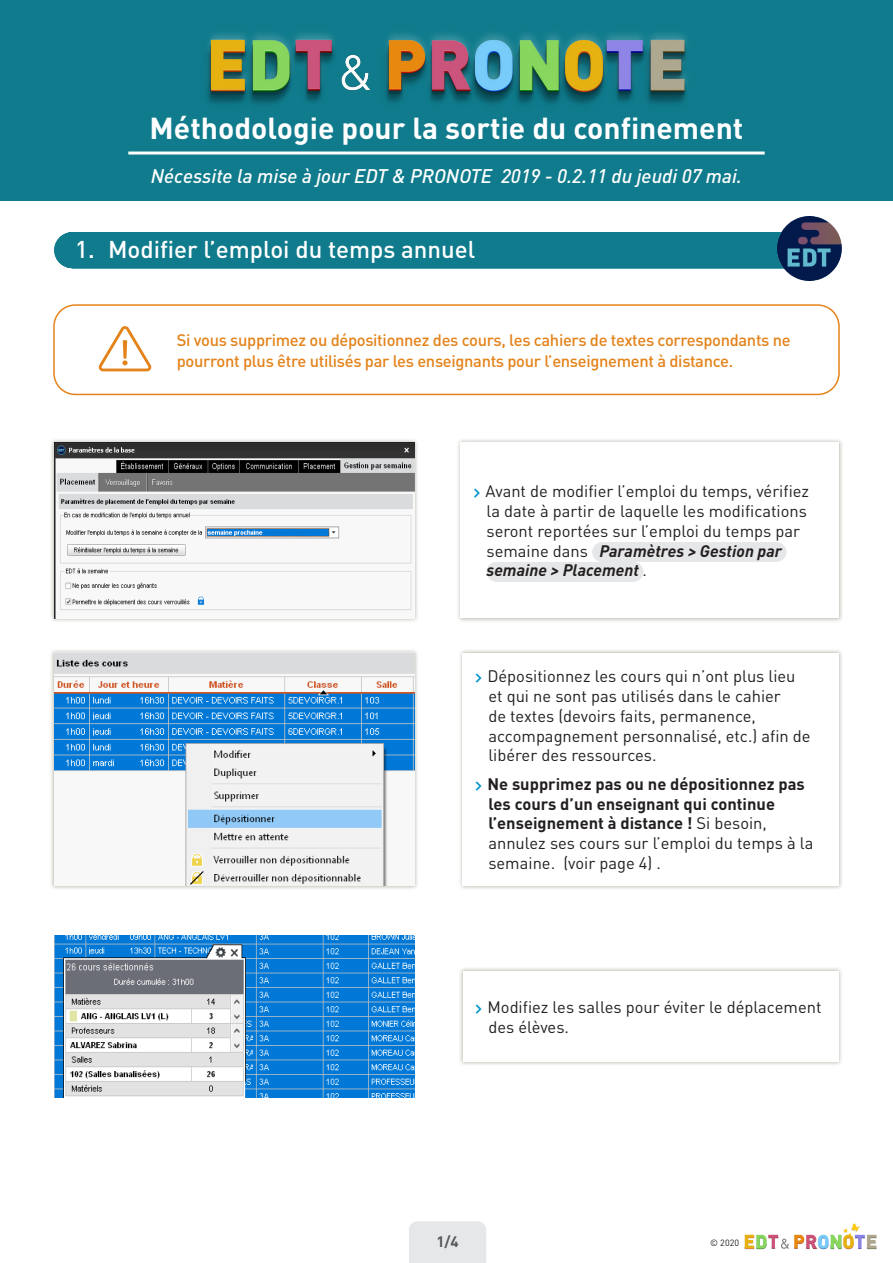
<style>
.page{position:relative;width:893px;height:1263px;background:#fff}
.page>*{position:absolute;margin:0;border:0;box-sizing:border-box;transform-origin:0 0}
.Titre_page_intro{font:700 30px "DINOT";color:#fff}
.t1{font:500 24px "DINOT";color:#fff}
.Titre_page_intro-2{font:italic 500 19.5px "DINOT";color:#fff}
.t2{font:16.5px/19.8px "DINOT";color:#231f20}
.t3{font:700 16.5px/19.8px "DINOT";color:#231f20}
.liste_orange{font:500 16.5px/21px "DINOT";letter-spacing:-.02em;color:#e4831b}
.Sommaire_titre2{font:700 15px "DINOT";color:#57585a}
.t4{font:9px "DINOT";color:#231f20}
.s1{font-weight:700;font-style:italic}
.s2{font-weight:400}
</style>
<div class="page">
<div style="left:409px;top:1221px;width:77px;height:42px;background:#e6e7e9"></div>
<img style="left:744px;top:1223px;width:133px;height:27px">
<div style="left:0;top:0;width:893px;height:201px;background:#0f7b8c"></div>
<img style="left:207px;top:33px;width:480px;height:71px">
<div style="left:73px;top:232px;width:705px;height:36px;background:#0f7b8c"></div>
<hr style="left:72px;top:232px;width:1px;height:36px;background:#0f7b8c">
<hr style="left:128px;top:152px;width:637px;height:3px;background:#fff">
<div style="left:459px;top:649px;width:384px;height:241px;background:#878d77;opacity:.3"></div>
<div style="left:463px;top:653px;width:376px;height:233px;background:#fff"></div>
<div style="left:459px;top:967px;width:384px;height:99px;background:#878d77;opacity:.3"></div>
<div style="left:463px;top:971px;width:375px;height:91px;background:#fff"></div>
<div style="left:53px;top:304px;width:787px;height:91px;border:2px solid #e4831b;border-radius:21px"></div>
<svg style="left:98px;top:326px;width:54px;height:45px"></svg>
<div style="left:50px;top:649px;width:369px;height:241px;background:#878d77;opacity:.3"></div>
<img style="left:54px;top:653px;width:361px;height:233px">
<img style="left:54px;top:935px;width:361px;height:162px">
<div style="left:457px;top:439px;width:386px;height:183px;background:#878d77;opacity:.3"></div>
<div style="left:461px;top:443px;width:378px;height:175px;background:#fff"></div>
<svg style="left:496px;top:542px;width:281px;height:40px"></svg>
<div style="left:50px;top:439px;width:369px;height:183px;background:#878d77;opacity:.3"></div>
<img style="left:54px;top:443px;width:361px;height:175px">
<img style="left:778px;top:217px;width:63px;height:63px">
<p class="Titre_page_intro" style="left:150px;top:108px;width:595px">Méthodologie pour la sortie du confinement</p>
<p class="Titre_page_intro-2" style="left:151px;top:164px;width:593px">Nécessite la mise à jour EDT &amp; PRONOTE 2019 - 0.2.11 du jeudi 07 mai.</p>
<p class="t1" style="left:75px;top:234px;width:401px">1. Modifier l’emploi du temps annuel</p>
<p class="liste_orange" style="left:177px;top:329px;width:615px">Si vous supprimez ou dépositionnez des cours, les cahiers de textes correspondants ne pourront plus être utilisés par les enseignants pour l’enseignement à distance.</p>
<p class="t2" style="left:486px;top:481px;width:325px">Avant de modifier l’emploi du temps, vérifiez la date à partir de laquelle les modifications seront reportées sur l’emploi du temps par semaine dans <span class="s1">Paramètres &gt; Gestion par semaine &gt; Placement</span> .</p>
<p class="t2" style="left:487px;top:666px;width:325px">Dépositionnez les cours qui n’ont plus lieu et qui ne sont pas utilisés dans le cahier<br>de textes (devoirs faits, permanence, accompagnement personnalisé, etc.) afin de libérer des ressources.</p>
<p class="t3" style="left:487px;top:773px;width:327px">Ne supprimez pas ou ne dépositionnez pas les cours d’un enseignant qui continue l’enseignement à distance ! <span class="s2">Si besoin, annulez ses cours sur l’emploi du temps à la semaine. (voir page 4) .</span></p>
<p class="t2" style="left:487px;top:997px;width:336px">Modifiez les salles pour éviter le déplacement des élèves.</p>
<p class="Sommaire_titre2" style="left:436px;top:1232px;width:24px">1/4</p>
<p class="t4" style="left:710px;top:1237px;width:30px">© 2020</p>
</div>
